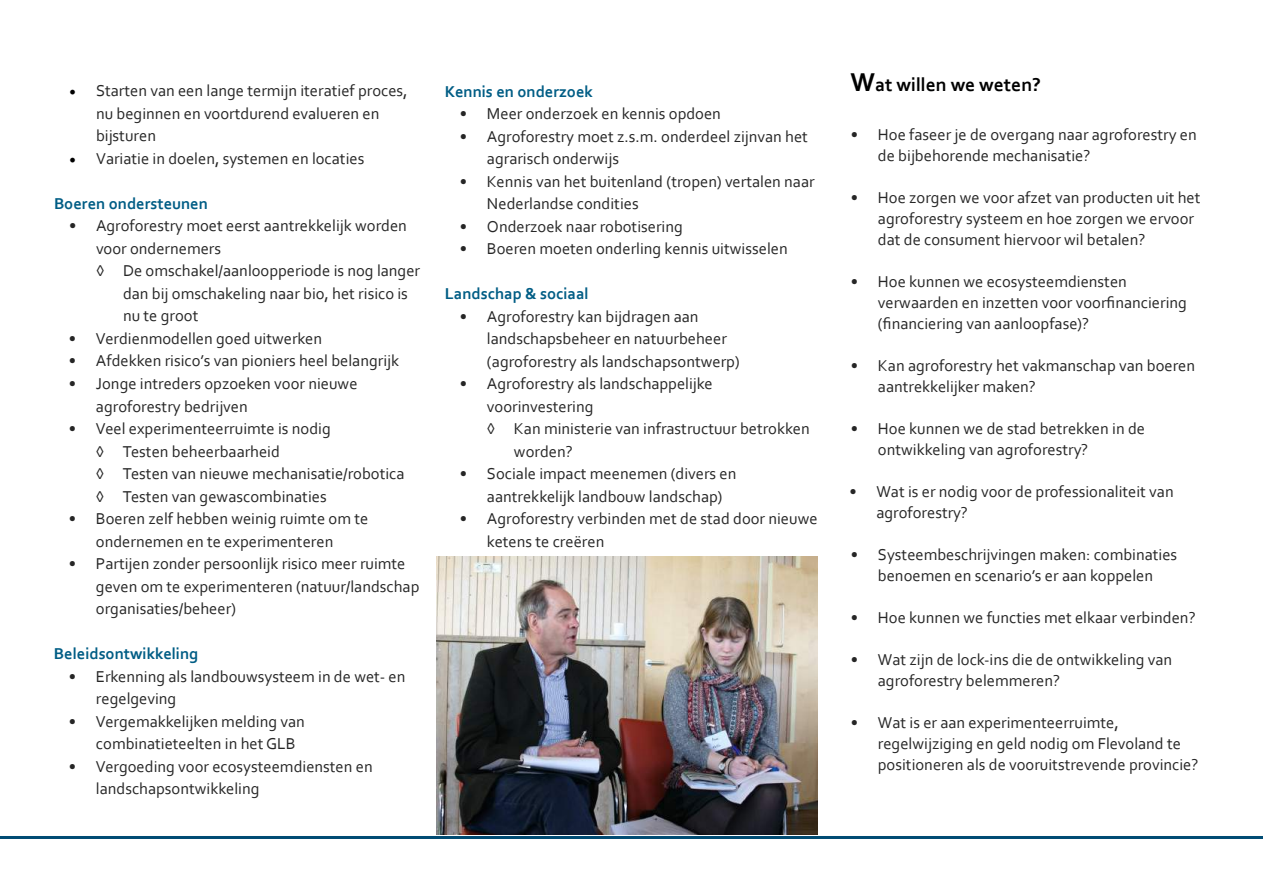
<style>
.page{position:relative;width:1263px;height:893px;background:#fff}
.page>*{position:absolute;margin:0;border:0;box-sizing:border-box;transform-origin:0 0}
.t1{font:700 19.5px "Corbel";color:#000101}
.t2{font:16.5px/22.5px "Corbel";color:#262626}
.t3{font:700 16.5px "Corbel";color:#005d85}
.s1{font-family:"Minion Pro";font-size:18px;color:#000}
.s2{font-size:27px}
</style>
<div class="page">
<hr style="left:0;top:836px;width:1263px;height:3px;background:#004c74">
<img style="left:436px;top:557px;width:382px;height:277px">
<p class="t2" style="left:96px;top:79px;width:313px;text-indent:-27px"><span class="s1">•</span> Starten van een lange termijn iteratief proces, nu beginnen en voortdurend evalueren en bijsturen</p>
<p class="t2" style="left:69px;top:147px;width:297px"><span class="s1">•</span> Variatie in doelen, systemen en locaties</p>
<p class="t3" style="left:54px;top:193px;width:155px">Boeren ondersteunen</p>
<p class="t2" style="left:69px;top:214px;width:339px">• Agroforestry moet eerst aantrekkelijk worden</p>
<p class="t2" style="left:96px;top:237px;width:127px">voor ondernemers</p>
<p class="t2" style="left:96px;top:259px;width:326px">◊ De omschakel/aanloopperiode is nog langer</p>
<p class="t2" style="left:123px;top:282px;width:286px">dan bij omschakeling naar bio, het risico is</p>
<p class="t2" style="left:123px;top:304px;width:77px">nu te groot</p>
<p class="t2" style="left:69px;top:327px;width:255px">• Verdienmodellen goed uitwerken</p>
<p class="t2" style="left:69px;top:349px;width:332px">• Afdekken risico’s van pioniers heel belangrijk</p>
<p class="t2" style="left:96px;top:372px;width:263px;text-indent:-27px">• Jonge intreders opzoeken voor nieuwe agroforestry bedrijven</p>
<p class="t2" style="left:96px;top:417px;width:310px;text-indent:-27px">• Veel experimenteerruimte is nodig<br>◊ Testen beheerbaarheid<br>◊ Testen van nieuwe mechanisatie/robotica ◊ Testen van gewascombinaties</p>
<p class="t2" style="left:69px;top:507px;width:301px;text-align:center">• Boeren zelf hebben weinig ruimte om te ondernemen en te experimenteren</p>
<p class="t2" style="left:96px;top:552px;width:325px;text-indent:-27px">• Partijen zonder persoonlijk risico meer ruimte geven om te experimenteren (natuur/landschap organisaties/beheer)</p>
<p class="t3" style="left:54px;top:643px;width:146px">Beleidsontwikkeling</p>
<p class="t2" style="left:96px;top:664px;width:311px;text-indent:-27px">• Erkenning als landbouwsysteem in de wet- en regelgeving</p>
<p class="t2" style="left:96px;top:709px;width:210px;text-indent:-27px">• Vergemakkelijken melding van combinatieteelten in het GLB</p>
<p class="t2" style="left:96px;top:754px;width:278px;text-indent:-27px">• Vergoeding voor ecosysteemdiensten en landschapsontwikkeling</p>
<p class="t3" style="left:445px;top:81px;width:149px">Kennis en onderzoek</p>
<p class="t2" style="left:460px;top:102px;width:262px">• Meer onderzoek en kennis opdoen</p>
<p class="t2" style="left:487px;top:124px;width:322px;text-indent:-27px">• Agroforestry moet z.s.m. onderdeel zijnvan het agrarisch onderwijs</p>
<p class="t2" style="left:487px;top:169px;width:329px;text-indent:-27px">• Kennis van het buitenland (tropen) vertalen naar<br>Nederlandse condities</p>
<p class="t2" style="left:460px;top:214px;width:224px">• Onderzoek naar robotisering</p>
<p class="t2" style="left:460px;top:237px;width:329px">• Boeren moeten onderling kennis uitwisselen</p>
<p class="t3" style="left:445px;top:283px;width:145px">Landschap &amp; sociaal</p>
<p class="t2" style="left:487px;top:304px;width:254px;text-indent:-27px">• Agroforestry kan bijdragen aan landschapsbeheer en natuurbeheer (agroforestry als landschapsontwerp)</p>
<p class="t2" style="left:460px;top:372px;width:254px">• Agroforestry als landschappelijke</p>
<p class="t2" style="left:487px;top:394px;width:108px">voorinvestering</p>
<p class="t2" style="left:487px;top:417px;width:324px">◊ Kan ministerie van infrastructuur betrokken</p>
<p class="t2" style="left:514px;top:440px;width:60px">worden?</p>
<p class="t2" style="left:487px;top:462px;width:251px;text-indent:-27px">• Sociale impact meenemen (divers en aantrekkelijk landbouw landschap)</p>
<p class="t2" style="left:487px;top:507px;width:332px;text-indent:-27px">• Agroforestry verbinden met de stad door nieuwe ketens te creëren</p>
<p class="t1" style="left:850px;top:72px;width:192px"><span class="s2">W</span>at willen we weten?</p>
<p class="t2" style="left:878px;top:124px;width:320px;line-height:21px;text-indent:-27px">• Hoe faseer je de overgang naar agroforestry en de bijbehorende mechanisatie?</p>
<p class="t2" style="left:878px;top:187px;width:324px;line-height:21px;text-indent:-27px">• Hoe zorgen we voor afzet van producten uit het agroforestry systeem en hoe zorgen we ervoor dat de consument hiervoor wil betalen?</p>
<p class="t2" style="left:878px;top:271px;width:310px;line-height:21px;text-indent:-27px">• Hoe kunnen we ecosysteemdiensten verwaarden en inzetten voor voorfinanciering (financiering van aanloopfase)?</p>
<p class="t2" style="left:878px;top:355px;width:319px;line-height:21px;text-indent:-27px">• Kan agroforestry het vakmanschap van boeren aantrekkelijker maken?</p>
<p class="t2" style="left:878px;top:418px;width:269px;line-height:21px;text-indent:-27px">• Hoe kunnen we de stad betrekken in de ontwikkeling van agroforestry?</p>
<p class="t2" style="left:876px;top:481px;width:299px;line-height:21px;text-indent:-27px">• Wat is er nodig voor de professionaliteit van agroforestry?</p>
<p class="t2" style="left:851px;top:544px;width:328px;line-height:21px;text-align:center">• Systeembeschrijvingen maken: combinaties benoemen en scenario’s er aan koppelen</p>
<p class="t2" style="left:851px;top:606px;width:346px">• Hoe kunnen we functies met elkaar verbinden?</p>
<p class="t2" style="left:878px;top:649px;width:296px;line-height:21px;text-indent:-27px">• Wat zijn de lock-ins die de ontwikkeling van agroforestry belemmeren?</p>
<p class="t2" style="left:878px;top:712px;width:322px;line-height:21px;text-indent:-27px">• Wat is er aan experimenteerruimte, regelwijziging en geld nodig om Flevoland te positioneren als de vooruitstrevende provincie?</p>
</div>
